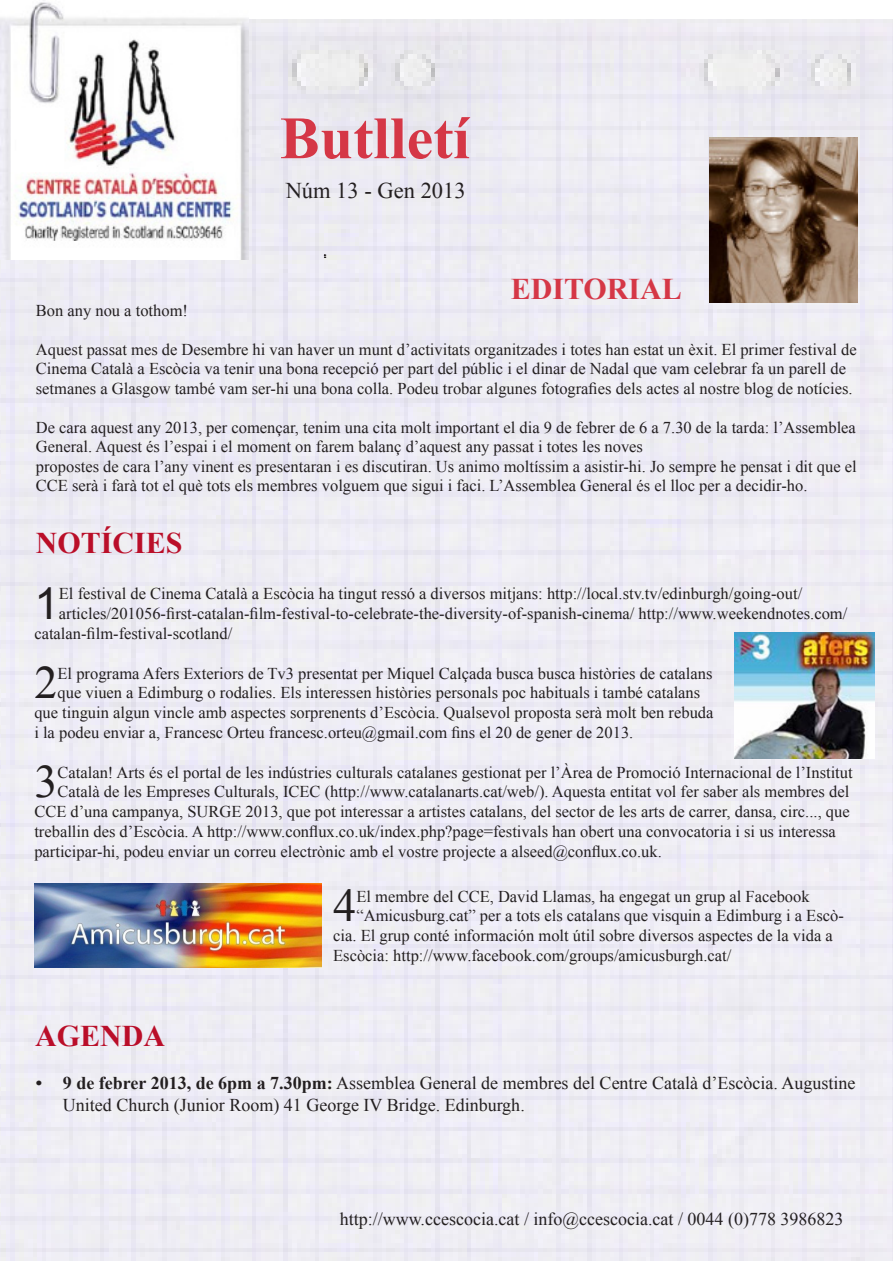
<style>
.page{position:relative;width:893px;height:1263px;background:#fff}
.page>*{position:absolute;margin:0;border:0;box-sizing:border-box;transform-origin:0 0}
.Título{font:700 60px "Times New Roman";color:#d53746}
.Título-2{font:46.35px "Times New Roman";color:#231f20}
.Título-3{font:44.1px "Arial";color:#231f20}
.Título-4{font:700 30px "Times New Roman";color:#ba0e29}
.Título-5{font:700 30px "Times New Roman";color:#d53746}
.Título-6{font:22.5px "Times New Roman";color:#231f20}
.Título-7{font:18px/21.6px "Times New Roman";color:#231f20}
.Título-8{font:16.5px "Times New Roman";color:#231f20}
.Texto{font:16.5px/19.5px "Times New Roman";color:#231f20}
.s1{font-weight:700}
</style>
<div class="page">
<div style="left:0;top:20px;width:893px;height:1240px;background:#eeedf4"></div>
<img style="left:0;top:2px;width:248px;height:257px">
<img style="left:709px;top:138px;width:148px;height:165px">
<img style="left:734px;top:633px;width:141px;height:126px">
<img style="left:34px;top:883px;width:288px;height:85px">
<p class="Título" style="left:280px;top:95px;width:192px">Butlletí</p>
<p class="Título-6" style="left:286px;top:175px;width:181px">Núm 13 - Gen 2013</p>
<p class="Título-5" style="left:511px;top:267px;width:173px">EDITORIAL</p>
<p class="Texto" style="left:36px;top:300px;width:154px">Bon any nou a tothom!</p>
<p class="Texto" style="left:36px;top:339px;width:822px">Aquest passat mes de Desembre hi van haver un munt d’activitats organitzades i totes han estat un èxit. El primer festival de<br>Cinema Català a Escòcia va tenir una bona recepció per part del públic i el dinar de Nadal que vam celebrar fa un parell de setmanes a Glasgow també vam ser-hi una bona colla. Podeu trobar algunes fotografies dels actes al nostre blog de notícies.</p>
<p class="Texto" style="left:36px;top:417px;width:822px">De cara aquest any 2013, per començar, tenim una cita molt important el dia 9 de febrer de 6 a 7.30 de la tarda: l’Assemblea General. Aquest és l’espai i el moment on farem balanç d’aquest any passat i totes les noves<br>propostes de cara l’any vinent es presentaran i es discutiran. Us animo moltíssim a asistir-hi. Jo sempre he pensat i dit que el CCE serà i farà tot el què tots els membres volguem que sigui i faci. L’Assemblea General és el lloc per a decidir-ho.</p>
<p class="Título-4" style="left:36px;top:522px;width:148px">NOTÍCIES</p>
<p class="Título-3" style="left:34px;top:573px;width:26px">1</p>
<p class="Título-8" style="left:59px;top:582px;width:745px">El festival de Cinema Català a Escòcia ha tingut ressó a diversos mitjans: http://local.stv.tv/edinburgh/going-out/</p>
<p class="Título-8" style="left:59px;top:602px;width:790px">articles/201056-first-catalan-film-festival-to-celebrate-the-diversity-of-spanish-cinema/ http://www.weekendnotes.com/</p>
<p class="Título-8" style="left:34px;top:622px;width:199px">catalan-film-festival-scotland/</p>
<p class="Título-2" style="left:34px;top:650px;width:25px">2</p>
<p class="Título-8" style="left:58px;top:661px;width:656px">El programa Afers Exteriors de Tv3 presentat per Miquel Calçada busca busca històries de catalans</p>
<p class="Título-8" style="left:58px;top:681px;width:644px">que viuen a Edimburg o rodalies. Els interessen històries personals poc habituals i també catalans</p>
<p class="Título-8" style="left:34px;top:701px;width:681px">que tinguin algun vincle amb aspectes sorprenents d’Escòcia. Qualsevol proposta serà molt ben rebuda</p>
<p class="Título-8" style="left:34px;top:721px;width:600px">i la podeu enviar a, Francesc Orteu francesc.orteu@gmail.com fins el 20 de gener de 2013.</p>
<p class="Título-2" style="left:34px;top:749px;width:25px">3</p>
<p class="Título-8" style="left:58px;top:760px;width:797px">Catalan! Arts és el portal de les indústries culturals catalanes gestionat per l’Àrea de Promoció Internacional de l’Institut</p>
<p class="Título-8" style="left:58px;top:780px;width:793px">Català de les Empreses Culturals, ICEC (http://www.catalanarts.cat/web/). Aquesta entitat vol fer saber als membres del</p>
<p class="Título-8" style="left:34px;top:800px;width:817px">CCE d’una campanya, SURGE 2013, que pot interessar a artistes catalans, del sector de les arts de carrer, dansa, circ..., que</p>
<p class="Título-8" style="left:34px;top:820px;width:803px">treballin des d’Escòcia. A http://www.conflux.co.uk/index.php?page=festivals han obert una convocatoria i si us interessa</p>
<p class="Título-8" style="left:34px;top:840px;width:629px">participar-hi, podeu enviar un correu electrònic amb el vostre projecte a alseed@conflux.co.uk.</p>
<p class="Título-2" style="left:333px;top:873px;width:25px">4</p>
<p class="Título-8" style="left:356px;top:884px;width:455px">El membre del CCE, David Llamas, ha engegat un grup al Facebook</p>
<p class="Título-8" style="left:356px;top:904px;width:489px">“Amicusburg.cat” per a tots els catalans que visquin a Edimburg i a Escò-</p>
<p class="Título-8" style="left:333px;top:924px;width:501px">cia. El grup conté información molt útil sobre diversos aspectes de la vida a</p>
<p class="Título-8" style="left:333px;top:944px;width:400px">Escòcia: http://www.facebook.com/groups/amicusburgh.cat/</p>
<p class="Título-4" style="left:35px;top:1014px;width:131px">AGENDA</p>
<p class="Título-7" style="left:63px;top:1072px;width:794px;text-indent:-27px"><span class="s1">• 9 de febrer 2013, de 6pm a 7.30pm:</span> Assemblea General de membres del Centre Català d’Escòcia. Augustine<br>United Church (Junior Room) 41 George IV Bridge. Edinburgh.</p>
<p class="Título-7" style="left:340px;top:1207px;width:505px">http://www.ccescocia.cat / info@ccescocia.cat / 0044 (0)778 3986823</p>
</div>
